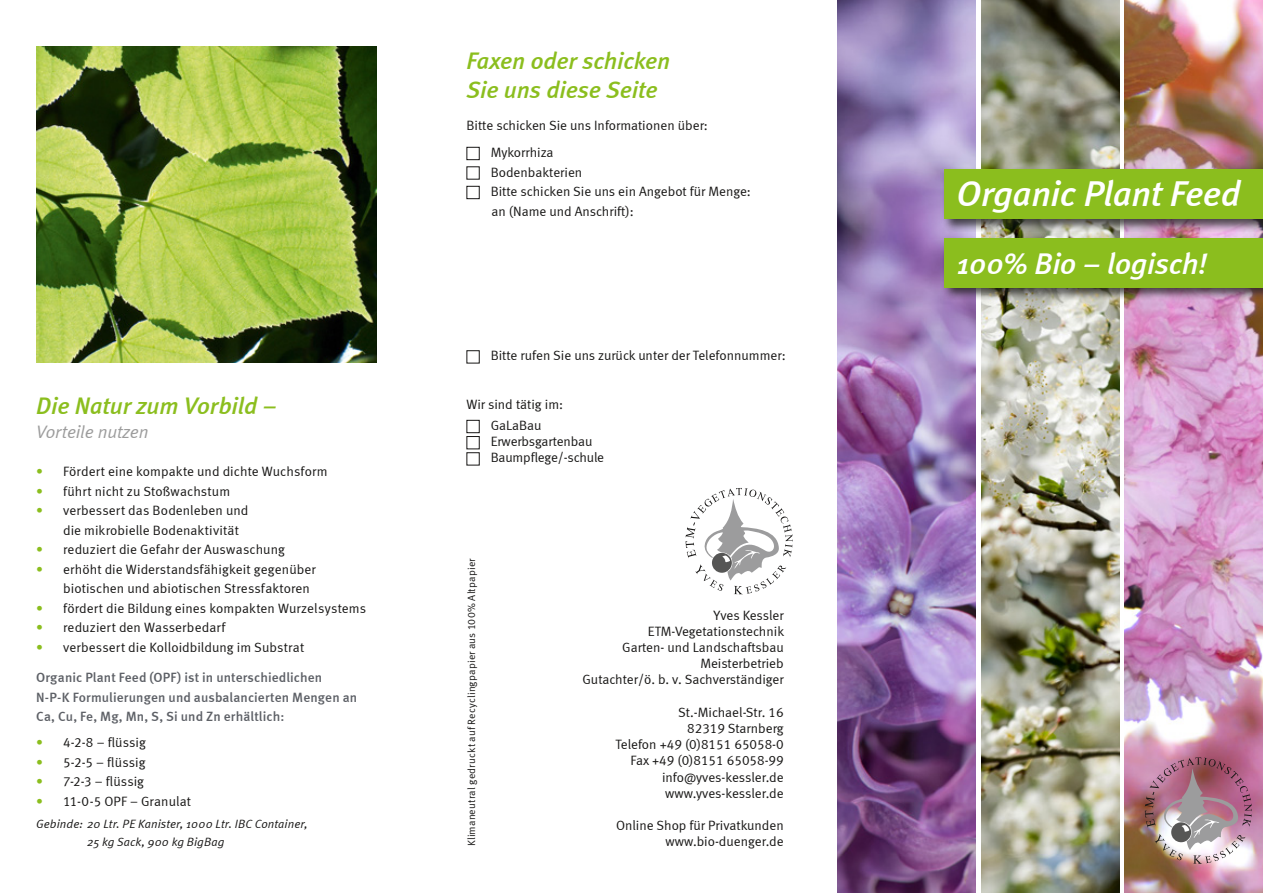
<style>
.page{position:relative;width:1263px;height:893px;background:#fff}
.page>*{position:absolute;margin:0;border:0;box-sizing:border-box;transform-origin:0 0}
.t1{font:italic 500 36px "Meta";letter-spacing:-.01em;color:#fff}
.t2{font:italic 500 30px "Meta";letter-spacing:-.005em;color:#fff}
.t3{font:italic 500 24px/28.5px "Meta";letter-spacing:-.005em;color:#8bbe1e}
.t4{font:italic 18px "Meta Normal";letter-spacing:-.01em;color:#9c9c9c}
.t5{font:13.5px/16.2px "Meta Normal LF";color:#181716}
.t6{font:500 13.5px/19.5px "Meta";letter-spacing:.005em;color:#5d6066}
.t7{font:italic 12px/17.7px "Meta Normal";letter-spacing:.01em;color:#181716}
.t8{font:10.5px "Meta Normal LF";letter-spacing:.015em;color:#181716}
.s1{color:#8bbe1e}
</style>
<div class="page">
<img style="left:838px;top:0;width:138px;height:893px">
<img style="left:981px;top:0;width:138px;height:893px">
<img style="left:1125px;top:0;width:138px;height:893px">
<div style="left:942px;top:235px;width:321px;height:67px;background:#181716;opacity:.75"></div>
<div style="left:944px;top:238px;width:319px;height:49px;background:#8bbe1e"></div>
<div style="left:942px;top:167px;width:321px;height:66px;background:#181716;opacity:.75"></div>
<div style="left:944px;top:169px;width:319px;height:50px;background:#8bbe1e"></div>
<svg style="left:685px;top:488px;width:108px;height:106px"></svg>
<div style="left:466px;top:147px;width:14px;height:13px;border:1px solid #181716"></div>
<div style="left:466px;top:186px;width:14px;height:13px;border:1px solid #181716"></div>
<div style="left:466px;top:350px;width:14px;height:13px;border:1px solid #181716"></div>
<div style="left:466px;top:420px;width:14px;height:13px;border:1px solid #181716"></div>
<div style="left:466px;top:436px;width:14px;height:13px;border:1px solid #181716"></div>
<div style="left:466px;top:452px;width:14px;height:13px;border:1px solid #181716"></div>
<img style="left:1145px;top:757px;width:107px;height:107px">
<img style="left:36px;top:47px;width:340px;height:316px">
<h3 class="t3" style="left:36px;top:391px;width:242px">Die Natur zum Vorbild –</h3>
<h3 class="t4" style="left:36px;top:421px;width:114px">Vorteile nutzen</h3>
<p class="t5" style="left:36px;top:463px;width:293px"><span class="s1">•</span> Fördert eine kompakte und dichte Wuchsform</p>
<p class="t5" style="left:36px;top:483px;width:196px"><span class="s1">•</span> führt nicht zu Stoßwachstum</p>
<p class="t5" style="left:63px;top:500px;width:187px;line-height:19.5px;text-indent:-27px"><span class="s1">•</span> verbessert das Bodenleben und die mikrobielle Bodenaktivität</p>
<p class="t5" style="left:36px;top:541px;width:250px"><span class="s1">•</span> reduziert die Gefahr der Auswaschung</p>
<p class="t5" style="left:63px;top:559px;width:254px;line-height:19.5px;text-indent:-27px"><span class="s1">•</span> erhöht die Widerstandsfähigkeit gegenüber biotischen und abiotischen Stressfaktoren</p>
<p class="t5" style="left:36px;top:600px;width:331px"><span class="s1">•</span> fördert die Bildung eines kompakten Wurzelsystems</p>
<p class="t5" style="left:36px;top:619px;width:191px"><span class="s1">•</span> reduziert den Wasserbedarf</p>
<p class="t5" style="left:36px;top:639px;width:270px"><span class="s1">•</span> verbessert die Kolloidbildung im Substrat</p>
<p class="t6" style="left:36px;top:668px;width:323px">Organic Plant Feed (OPF) ist in unterschiedlichen<br>N-P-K Formulierungen und ausbalancierten Mengen an<br>Ca, Cu, Fe, Mg, Mn, S, Si und Zn erhältlich:</p>
<p class="t5" style="left:36px;top:734px;width:111px"><span class="s1">•</span> 4-2-8 – flüssig</p>
<p class="t5" style="left:36px;top:754px;width:111px"><span class="s1">•</span> 5-2-5 – flüssig</p>
<p class="t5" style="left:36px;top:773px;width:109px"><span class="s1">•</span> 7-2-3 – flüssig</p>
<p class="t5" style="left:36px;top:793px;width:156px"><span class="s1">•</span> 11-0-5 OPF – Granulat</p>
<p class="t7" style="left:87px;top:815px;width:222px;text-indent:-51px">Gebinde: 20 Ltr. PE Kanister, 1000 Ltr. IBC Container,<br>25 kg Sack, 900 kg BigBag</p>
<h3 class="t3" style="left:466px;top:46px;width:205px">Faxen oder schicken<br>Sie uns diese Seite</h3>
<p class="t5" style="left:491px;top:112px;width:219px;line-height:27px;text-indent:-24px">Bitte schicken Sie uns Informationen über:<br>Mykorrhiza</p>
<p class="t5" style="left:491px;top:162px;width:262px;line-height:19.5px">Bodenbakterien<br>Bitte schicken Sie uns ein Angebot für Menge: an (Name und Anschrift):</p>
<p class="t5" style="left:491px;top:348px;width:296px">Bitte rufen Sie uns zurück unter der Telefonnummer:</p>
<p class="t5" style="left:466px;top:394px;width:98px;line-height:21px;text-align:center">Wir sind tätig im:<br>GaLaBau</p>
<p class="t5" style="left:491px;top:433px;width:115px">Erwerbsgartenbau<br>Baumpflege/-schule</p>
<p class="t8" style="left:465px;top:846px;width:290px;rotate:-90deg">Klimaneutral gedruckt auf Recyclingpapier aus 100% Altpapier</p>
<p class="t5" style="left:582px;top:607px;width:203px;text-align:right">Yves Kessler<br>ETM-Vegetationstechnik<br>Garten- und Landschaftsbau<br>Meisterbetrieb<br>Gutachter/ö. b. v. Sachverständiger</p>
<p class="t5" style="left:615px;top:704px;width:170px;text-align:right">St.-Michael-Str. 16<br>82319 Starnberg<br>Telefon +49 (0)8151 65058-0<br>Fax +49 (0)8151 65058-99 info@yves-kessler.de www.yves-kessler.de</p>
<p class="t5" style="left:616px;top:817px;width:169px;text-align:right">Online Shop für Privatkunden www.bio-duenger.de</p>
<h1 class="t1" style="left:956px;top:172px;width:286px">Organic Plant Feed</h1>
<h2 class="t2" style="left:956px;top:245px;width:252px">100% Bio – logisch!</h2>
</div>
